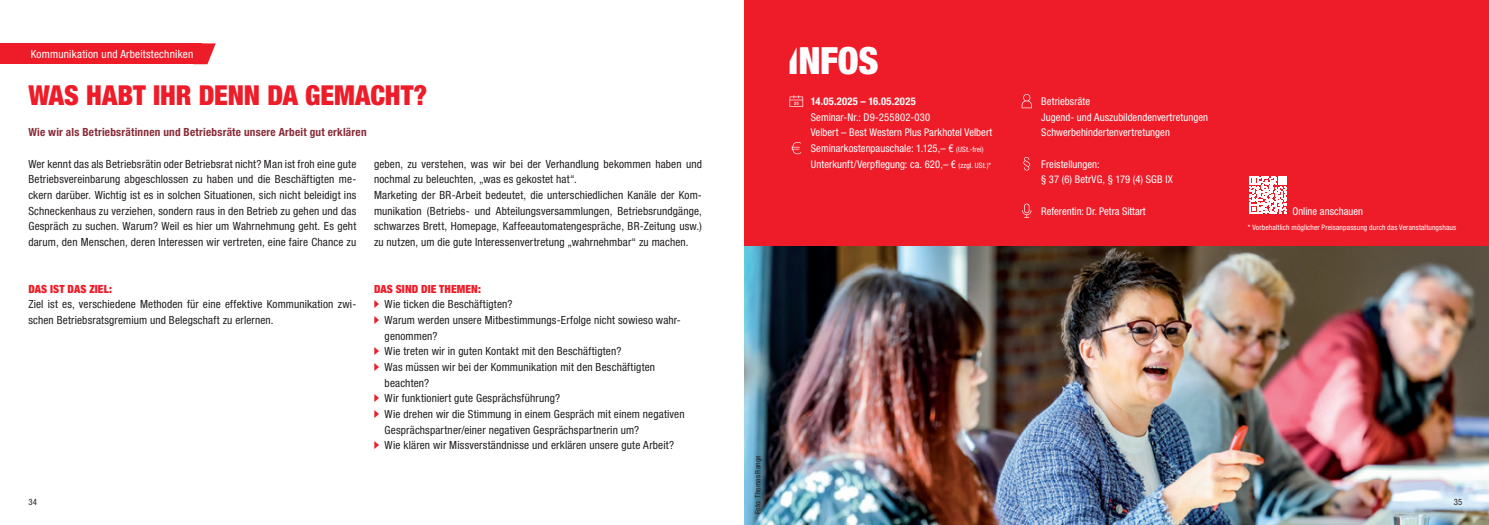
<style>
.page{position:relative;width:1489px;height:525px;background:#fff}
.page>*{position:absolute;margin:0;border:0;box-sizing:border-box;transform-origin:0 0}
.Infobox_INFOS_26{font:900 condensed 37.5px "Helvetica Neue LT Pro";color:#fff}
.Headline_Seminar{font:900 condensed 27.5px "Helvetica Neue LT Pro";letter-spacing:-.005em;color:#ee1c28}
.Fließtext_schwarz{font:condensed 11.25px/15.6px "Helvetica Neue LT Pro";letter-spacing:.015em;color:#231f20}
.Subline{font:700 condensed 11.25px "Helvetica Neue LT Pro";letter-spacing:.02em;color:#882b37}
.Rubriktitel_rot{font:condensed 11.25px "Helvetica Neue LT Pro";letter-spacing:.02em;color:#fff}
.Headline_Aufzählung{font:900 condensed 11.25px "Helvetica Neue LT Pro";letter-spacing:.01em;color:#ee1c28}
.Infobox_Fließtext{font:condensed 10.62px/15.6px "Helvetica Neue LT Pro";letter-spacing:.005em;color:#fff}
.Infobox_Headline{font:700 condensed 10.62px "Helvetica Neue LT Pro";letter-spacing:.025em;color:#fff}
.Paginierung_schwarz{font:condensed 8.75px "Helvetica Neue LT Pro";color:#231f20}
.Infobox_Fußzeile{font:condensed 7.5px "Helvetica Neue LT Pro";letter-spacing:.015em;color:#fff}
.Bildnachweis_schwarz{font:condensed 7.5px "Helvetica Neue LT Pro";letter-spacing:.02em;color:#231f20}
.s1{font-family:"Helvetica DGBCUT Blk Cond";font-stretch:normal;color:#ee1c28}
.s2{font-family:"Helvetica DGBCUT Blk Cond";font-weight:400;font-stretch:normal}
.s3{font-size:7.5px}
</style>
<div class="page">
<img style="left:744px;top:246px;width:744px;height:278px">
<div style="left:744px;top:0;width:744px;height:246px;background:#ee1c28"></div>
<svg style="left:789px;top:95px;width:14px;height:12px"></svg>
<svg style="left:791px;top:142px;width:10px;height:12px"></svg>
<svg style="left:1021px;top:94px;width:10px;height:14px"></svg>
<svg style="left:1023px;top:157px;width:7px;height:13px"></svg>
<svg style="left:1022px;top:203px;width:9px;height:14px"></svg>
<div style="left:0;top:43px;width:201px;height:21px;background:#ee1c28"></div>
<svg style="left:201px;top:43px;width:15px;height:21px"></svg>
<svg style="left:1249px;top:176px;width:37px;height:37px"></svg>
<p class="Rubriktitel_rot" style="left:31px;top:48px;width:164px">Kommunikation und Arbeitstechniken</p>
<p class="Headline_Seminar" style="left:28px;top:78px;width:400px">WAS HABT IHR DENN DA GEMACHT?</p>
<p class="Subline" style="left:28px;top:125px;width:340px">Wie wir als Betriebsrätinnen und Betriebsräte unsere Arbeit gut erklären</p>
<p class="Fließtext_schwarz" style="left:28px;top:156px;width:329px;text-align:justify">Wer kennt das als Betriebsrätin oder Betriebsrat nicht? Man ist froh eine gute Betriebsvereinbarung abgeschlossen zu haben und die Beschäftigten me&shy;ckern darüber. Wichtig ist es in solchen Situationen, sich nicht beleidigt ins Schneckenhaus zu verziehen, sondern raus in den Betrieb zu gehen und das Gespräch zu suchen. Warum? Weil es hier um Wahrnehmung geht. Es geht darum, den Menschen, deren Interessen wir vertreten, eine faire Chance zu</p>
<p class="Fließtext_schwarz" style="left:374px;top:156px;width:329px">geben, zu verstehen, was wir bei der Verhandlung bekommen haben und nochmal zu beleuchten, „was es gekostet hat“.</p>
<p class="Fließtext_schwarz" style="left:374px;top:187px;width:329px;text-align:justify">Marketing der BR-Arbeit bedeutet, die unterschiedlichen Kanäle der Kom&shy;munikation (Betriebs- und Abteilungsversammlungen, Betriebsrundgänge, schwarzes Brett, Homepage, Kaffeeautomatengespräche, BR-Zeitung usw.) zu nutzen, um die gute Interessenvertretung „wahrnehmbar“ zu machen.</p>
<p class="Headline_Aufzählung" style="left:28px;top:282px;width:85px">DAS IST DAS ZIEL:</p>
<p class="Fließtext_schwarz" style="left:28px;top:296px;width:329px">Ziel ist es, verschiedene Methoden für eine effektive Kommunikation zwi&shy;schen Betriebsratsgremium und Belegschaft zu erlernen.</p>
<p class="Headline_Aufzählung" style="left:374px;top:282px;width:108px">DAS SIND DIE THEMEN:</p>
<p class="Fließtext_schwarz" style="left:374px;top:296px;width:140px"><span class="s1">-</span> Wie ticken die Beschäftigten?</p>
<p class="Fließtext_schwarz" style="left:384px;top:312px;width:298px;text-indent:-11px"><span class="s1">-</span> Warum werden unsere Mitbestimmungs-Erfolge nicht sowieso wahr&shy;genommen?</p>
<p class="Fließtext_schwarz" style="left:374px;top:343px;width:249px"><span class="s1">-</span> Wie treten wir in guten Kontakt mit den Beschäftigten?</p>
<p class="Fließtext_schwarz" style="left:384px;top:359px;width:272px;text-indent:-11px"><span class="s1">-</span> Was müssen wir bei der Kommunikation mit den Beschäftigten beachten?</p>
<p class="Fließtext_schwarz" style="left:374px;top:390px;width:187px"><span class="s1">-</span> Wir funktioniert gute Gesprächsführung?</p>
<p class="Fließtext_schwarz" style="left:384px;top:406px;width:301px;text-indent:-11px"><span class="s1">-</span> Wie drehen wir die Stimmung in einem Gespräch mit einem negativen<br>Gesprächspartner/einer negativen Gesprächspartnerin um?</p>
<p class="Fließtext_schwarz" style="left:374px;top:437px;width:302px"><span class="s1">-</span> Wie klären wir Missverständnisse und erklären unsere gute Arbeit?</p>
<p class="Infobox_INFOS_26" style="left:787px;top:37px;width:93px"><span class="s2">I</span>NFOS</p>
<p class="Infobox_Headline" style="left:810px;top:95px;width:106px">14.05.2025 – 16.05.2025</p>
<p class="Infobox_Fließtext" style="left:810px;top:109px;width:183px">Seminar-Nr.: D9-255802-030<br>Velbert – Best Western Plus Parkhotel Velbert</p>
<p class="Infobox_Fließtext" style="left:810px;top:140px;width:182px">Seminarkostenpauschale: 1.125,– € <span class="s3">(USt.-frei)<br></span>Unterkunft/Verpflegung: ca. 620,– € <span class="s3">(zzgl. USt.)*</span></p>
<p class="Infobox_Fließtext" style="left:1041px;top:93px;width:50px">Betriebsräte</p>
<p class="Infobox_Fließtext" style="left:1041px;top:109px;width:168px">Jugend- und Auszubildendenvertretungen</p>
<p class="Infobox_Fließtext" style="left:1041px;top:125px;width:130px">Schwerbehindertenvertretungen</p>
<p class="Infobox_Fließtext" style="left:1041px;top:156px;width:133px">Freistellungen:<br>§ 37 (6) BetrVG, § 179 (4) SGB IX</p>
<p class="Infobox_Fließtext" style="left:1041px;top:203px;width:106px">Referentin: Dr. Petra Sittart</p>
<p class="Infobox_Fließtext" style="left:1292px;top:203px;width:72px">Online anschauen</p>
<p class="Infobox_Fußzeile" style="left:1247px;top:223px;width:210px">* Vorbehaltlich möglicher Preisanpassung durch das Veranstaltungshaus</p>
<p class="Bildnachweis_schwarz" style="left:753px;top:514px;width:60px;rotate:-90deg">Foto: Thomas Range</p>
<p class="Paginierung_schwarz" style="left:28px;top:497px;width:10px">34</p>
<p class="Paginierung_schwarz" style="left:1453px;top:497px;width:10px">35</p>
</div>
